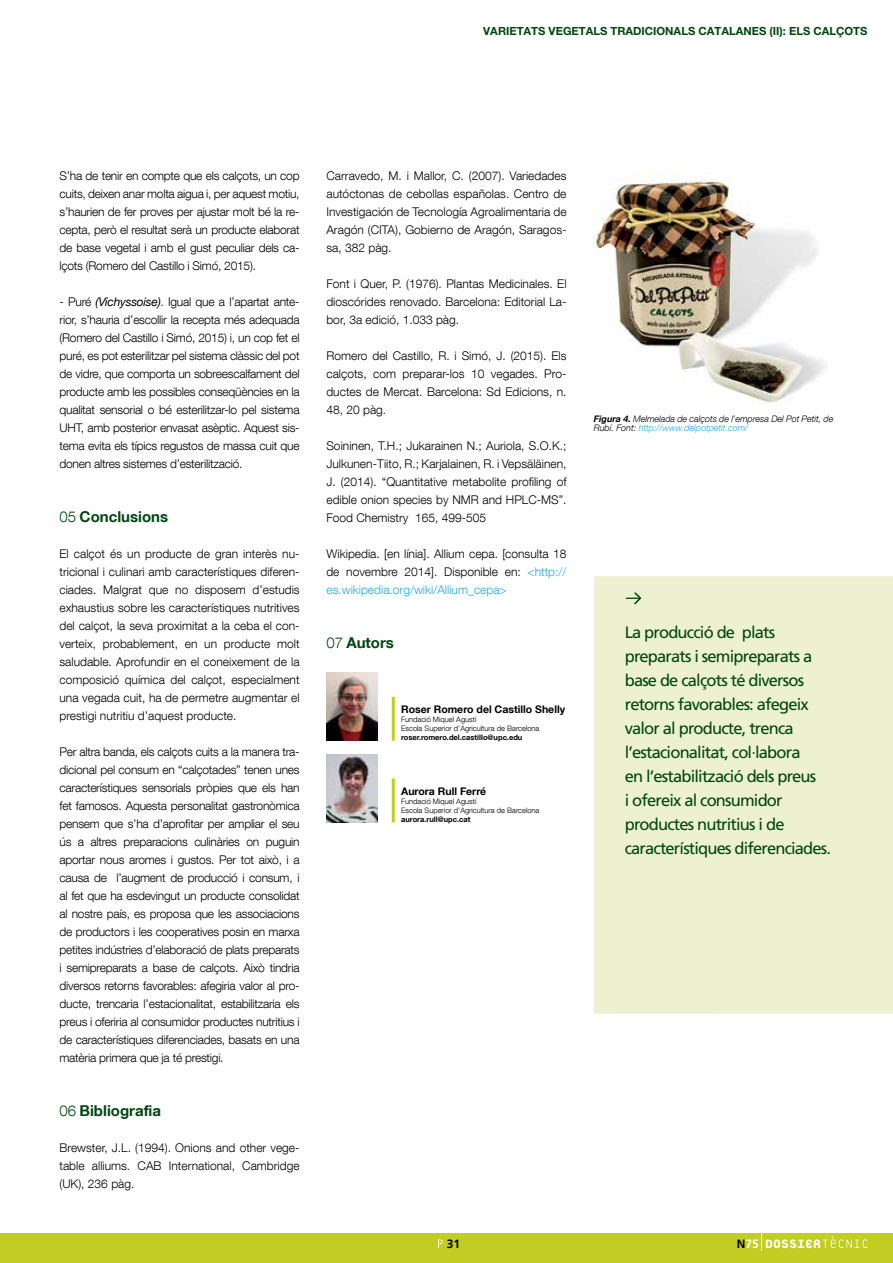
<style>
.page{position:relative;width:893px;height:1263px;background:#fff}
.page>*{position:absolute;margin:0;border:0;box-sizing:border-box;transform-origin:0 0}
.t1{font:800 18px "Platelet";color:#fff;scale:.96 1}
.t2{font:16.5px/24px "Frutiger";letter-spacing:-.05em;color:#004712}
.t3{font:700 15px "Helvetica Neue LT Com";color:#004712}
.t4{font:300 12px/18px "Helvetica Neue LT Com";color:#000;text-align:justify}
.t5{font:700 12px "Frutiger";color:#000}
.t6{font:700 11.25px "Helvetica Neue LT Pro";color:#004712}
.t7{font:700 10.5px "Helvetica Neue LT Com";color:#000}
.t8{font:italic 300 9px/9.8px "Helvetica Neue LT Com";color:#000}
.t9{font:300 7.5px/9px "Helvetica Neue LT Com";color:#000}
.t10{font:700 7.5px "Helvetica Neue LT Com";color:#000}
.s1{font-weight:400;font-style:italic}
.s2{font-weight:300}
.s3{color:#27aae1}
.s4{font-weight:700}
.s5{font-family:"Frutiger";font-weight:700;font-size:12px;color:#000}
.s6{font-family:"Frutiger";font-weight:700;font-size:12px}
</style>
<div class="page">
<div style="left:0;top:1233px;width:893px;height:30px;background:#c2cd23"></div>
<svg style="left:761px;top:1233px;width:1px;height:17px"></svg>
<svg style="left:823px;top:1236px;width:44px;height:12px"></svg>
<svg style="left:438px;top:1239px;width:5px;height:9px"></svg>
<img style="left:594px;top:173px;width:233px;height:231px">
<div style="left:594px;top:576px;width:299px;height:438px;background:#eef1d1"></div>
<svg style="left:626px;top:592px;width:15px;height:12px"></svg>
<hr style="left:392px;top:697px;width:3px;height:44px;background:#c2cd23">
<img style="left:326px;top:673px;width:51px;height:68px">
<hr style="left:392px;top:778px;width:3px;height:44px;background:#c2cd23">
<img style="left:326px;top:754px;width:51px;height:68px">
<p class="t6" style="left:483px;top:24px;width:386px">VARIETATS VEGETALS TRADICIONALS CATALANES (II): ELS CALÇOTS</p>
<p class="t4" style="left:60px;top:166px;width:242px">S’ha de tenir en compte que els calçots, un cop cuits, deixen anar molta aigua i, per aquest motiu, s’haurien de fer proves per ajustar molt bé la re&shy;cepta, però el resultat serà un producte elaborat de base vegetal i amb el gust peculiar dels ca&shy;lçots (Romero del Castillo i Simó, 2015).</p>
<p class="t4" style="left:60px;top:292px;width:242px">- Puré <span class="s1">(Vichyssoise)</span>. Igual que a l’apartat ante&shy;rior, s’hauria d’escollir la recepta més adequada (Romero del Castillo i Simó, 2015) i, un cop fet el puré, es pot esterilitzar pel sistema clàssic del pot de vidre, que comporta un sobreescalfament del producte amb les possibles conseqüències en la qualitat sensorial o bé esterilitzar-lo pel sistema UHT, amb posterior envasat asèptic. Aquest sis&shy;tema evita els típics regustos de massa cuit que donen altres sistemes d’esterilització.</p>
<p class="t3" style="left:60px;top:507px;width:110px"><span class="s2">05</span> Conclusions</p>
<p class="t4" style="left:60px;top:544px;width:242px">El calçot és un producte de gran interès nu&shy;tricional i culinari amb característiques diferen&shy;ciades. Malgrat que no disposem d’estudis exhaustius sobre les característiques nutritives del calçot, la seva proximitat a la ceba el con&shy;verteix, probablement, en un producte molt saludable. Aprofundir en el coneixement de la composició química del calçot, especialment una vegada cuit, ha de permetre augmentar el prestigi nutritiu d’aquest producte.</p>
<p class="t4" style="left:60px;top:742px;width:242px">Per altra banda, els calçots cuits a la manera tra&shy;dicional pel consum en “calçotades” tenen unes característiques sensorials pròpies que els han fet famosos. Aquesta personalitat gastronòmica pensem que s’ha d’aprofitar per ampliar el seu ús a altres preparacions culinàries on puguin aportar nous aromes i gustos. Per tot això, i a causa de l’augment de producció i consum, i al fet que ha esdevingut un producte consolidat al nostre país, es proposa que les associacions de productors i les cooperatives posin en marxa petites indústries d’elaboració de plats preparats i semipreparats a base de calçots. Això tindria diversos retorns favorables: afegiria valor al pro&shy;ducte, trencaria l’estacionalitat, estabilitzaria els preus i oferiria al consumidor productes nutritius i de característiques diferenciades, basats en una matèria primera que ja té prestigi.</p>
<p class="t3" style="left:60px;top:1101px;width:103px"><span class="s2">06</span> Bibliografia</p>
<p class="t4" style="left:60px;top:1138px;width:242px">Brewster, J.L. (1994). Onions and other vege&shy;table alliums. CAB International, Cambridge (UK), 236 pàg.</p>
<p class="t4" style="left:326px;top:166px;width:242px">Carravedo, M. i Mallor, C. (2007). Variedades autóctonas de cebollas españolas. Centro de Investigación de Tecnología Agroalimentaria de Aragón (CITA), Gobierno de Aragón, Saragos&shy;sa, 382 pàg.</p>
<p class="t4" style="left:326px;top:274px;width:242px">Font i Quer, P. (1976). Plantas Medicinales. El dioscórides renovado. Barcelona: Editorial La&shy;bor, 3a edició, 1.033 pàg.</p>
<p class="t4" style="left:326px;top:346px;width:242px">Romero del Castillo, R. i Simó, J. (2015). Els calçots, com preparar-los 10 vegades. Pro&shy;ductes de Mercat. Barcelona: Sd Edicions, n.<br>48, 20 pàg.</p>
<p class="t4" style="left:326px;top:436px;width:242px">Soininen, T.H.; Jukarainen N.; Auriola, S.O.K.; Julkunen-Tiito, R.; Karjalainen, R. i Vepsäläinen, J. (2014). “Quantitative metabolite profiling of edible onion species by NMR and HPLC-MS”.<br>Food Chemistry 165, 499-505</p>
<p class="t4" style="left:326px;top:544px;width:242px">Wikipedia. [en línia]. Allium cepa. [consulta 18 de novembre 2014]. Disponible en: <span class="s3">&lt;http:// es.wikipedia.org/wiki/Allium_cepa&gt;</span></p>
<p class="t3" style="left:326px;top:633px;width:69px"><span class="s2">07</span> Autors</p>
<p class="t7" style="left:401px;top:703px;width:166px">Roser Romero del Castillo Shelly</p>
<p class="t9" style="left:401px;top:715px;width:140px">Fundació Miquel Agustí<br>Escola Superior d’Agricultura de Barcelona</p>
<p class="t10" style="left:401px;top:733px;width:123px">roser.romero.del.castillo@upc.edu</p>
<p class="t7" style="left:401px;top:784px;width:87px">Aurora Rull Ferré</p>
<p class="t9" style="left:401px;top:796px;width:140px">Fundació Miquel Agustí<br>Escola Superior d’Agricultura de Barcelona</p>
<p class="t10" style="left:401px;top:814px;width:71px">aurora.rull@upc.cat</p>
<p class="t8" style="left:594px;top:413px;width:241px"><span class="s4">Figura 4.</span> Melmelada de calçots de l’empresa Del Pot Petit, de<br>Rubí. Font: <span class="s3">http://www.delpotpetit.com/</span></p>
<p class="t2" style="left:625px;top:620px;width:208px">La producció de plats preparats i semipreparats a base de calçots té diversos retorns favorables: afegeix valor al producte, trenca l’estacionalitat, col·labora<br>en l’estabilització dels preus<br>i ofereix al consumidor productes nutritius i de característiques diferenciades.</p>
<p class="t5" style="left:447px;top:1236px;width:15px">31</p>
<h1 class="t1" style="left:737px;top:1235px;width:89px"><span class="s5">N</span><span class="s6">75</span> DOSSIER</h1>
</div>
